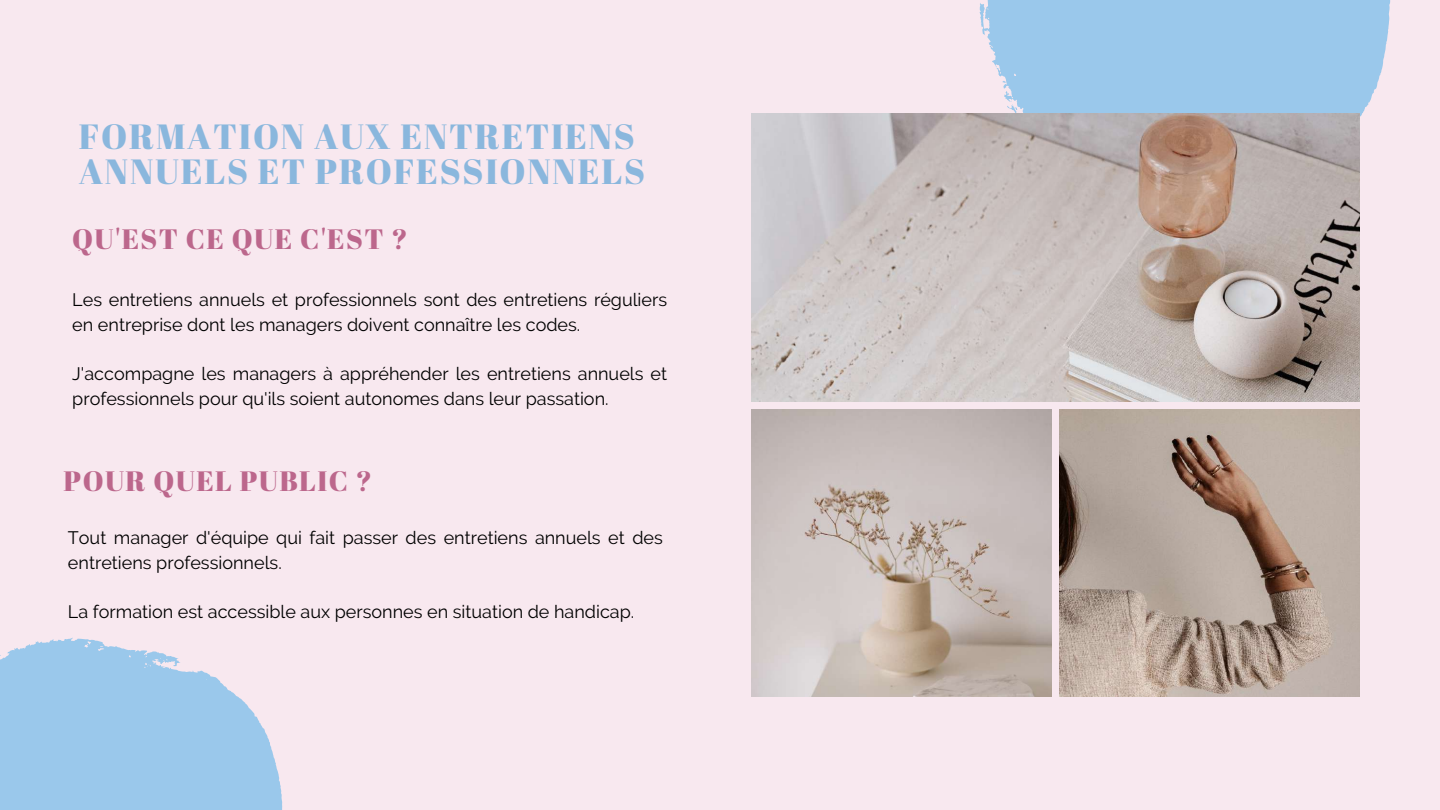
<style>
.page{position:relative;width:1440px;height:810px;background:#f8e8ef}
.page>*{position:absolute;margin:0;border:0;box-sizing:border-box;transform-origin:0 0}
.t1{font:35px/34.5px "Abril Fatface";letter-spacing:.05em;color:#8ab7dd}
.t2{font:28px "Abril Fatface";letter-spacing:.05em;color:#bc678c}
.t3{font:18px/24.8px "Raleway";color:#000}
</style>
<div class="page">
<svg style="left:979px;top:0;width:411px;height:211px;background:#a5cbea"></svg>
<svg style="left:1007px;top:101px;width:15px;height:13px"></svg>
<svg style="left:0;top:638px;width:282px;height:172px;fill:#9ac8eb"></svg>
<img style="left:752px;top:114px;width:607px;height:288px">
<img style="left:752px;top:409px;width:300px;height:287px">
<img style="left:1059px;top:409px;width:300px;height:287px">
<h1 class="t1" style="left:79px;top:118px;width:568px">FORMATION AUX ENTRETIENS<br>ANNUELS ET PROFESSIONNELS</h1>
<h2 class="t2" style="left:72px;top:219px;width:337px">QU'EST CE QUE C'EST ?</h2>
<p class="t3" style="left:72px;top:287px;width:596px">Les entretiens annuels et professionnels sont des entretiens réguliers en entreprise dont les managers doivent connaître les codes.</p>
<p class="t3" style="left:72px;top:362px;width:596px">J'accompagne les managers à appréhender les entretiens annuels et professionnels pour qu'ils soient autonomes dans leur passation.</p>
<h2 class="t2" style="left:64px;top:461px;width:310px">POUR QUEL PUBLIC ?</h2>
<p class="t3" style="left:68px;top:525px;width:596px">Tout manager d'équipe qui fait passer des entretiens annuels et des entretiens professionnels.</p>
<p class="t3" style="left:68px;top:599px;width:568px">La formation est accessible aux personnes en situation de handicap.</p>
</div>
